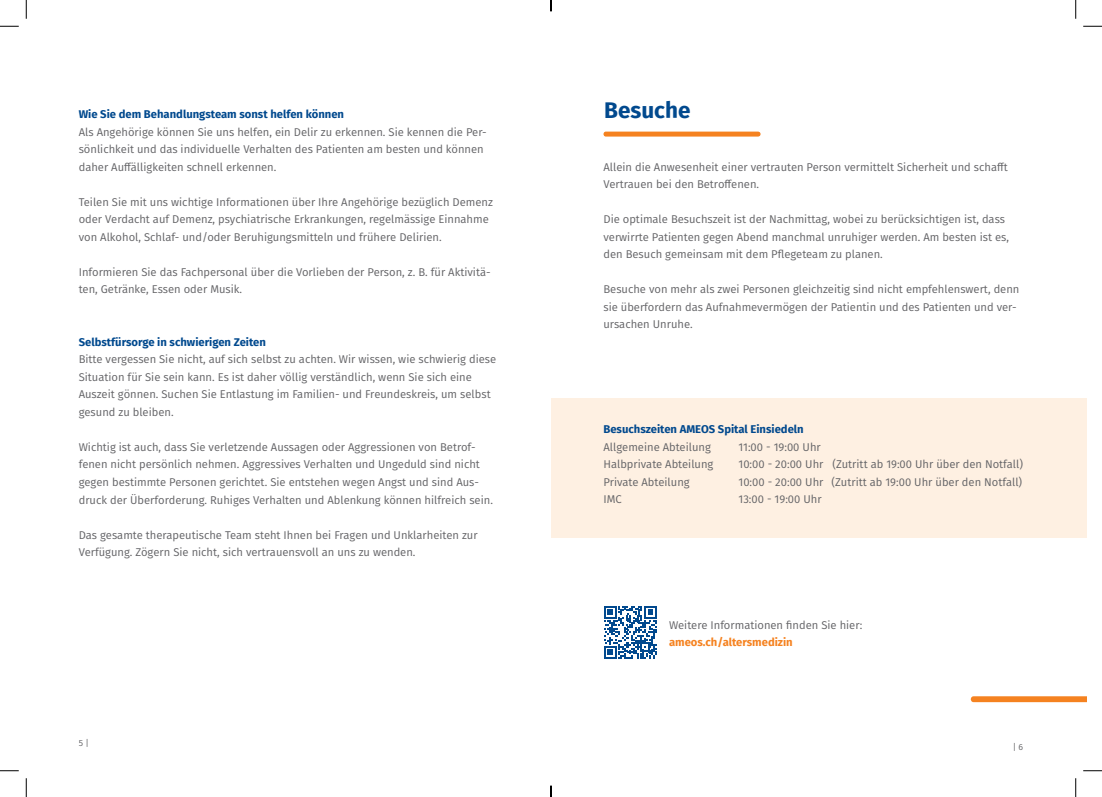
<style>
.page{position:relative;width:1102px;height:797px;background:#fff}
.page>*{position:absolute;margin:0;border:0;box-sizing:border-box;transform-origin:0 0}
.t1{font:700 22.5px "Fira Sans";color:#01498e}
.t2{font:11.25px/17.5px "Fira Sans";color:#636366}
.t3{font:700 11.25px "Fira Sans";color:#01498e}
.t4{font:700 11.25px "Fira Sans";color:#f58220}
.t5{font:8.75px "Fira Sans";color:#636366}
</style>
<div class="page">
<div style="left:551px;top:398px;width:535px;height:140px;background:#fef0e2"></div>
<svg style="left:970px;top:696px;width:116px;height:6px"></svg>
<div style="left:603px;top:132px;width:157px;height:5px;background:#f58220;border-radius:2px"></div>
<svg style="left:604px;top:606px;width:52px;height:53px"></svg>
<svg style="left:0;top:25px;width:19px;height:2px"></svg>
<svg style="left:1083px;top:25px;width:18px;height:2px"></svg>
<svg style="left:0;top:770px;width:19px;height:1px"></svg>
<svg style="left:1083px;top:770px;width:18px;height:1px"></svg>
<svg style="left:25px;top:0;width:2px;height:19px"></svg>
<svg style="left:25px;top:778px;width:2px;height:19px"></svg>
<svg style="left:1075px;top:0;width:1px;height:19px"></svg>
<svg style="left:1075px;top:778px;width:1px;height:19px"></svg>
<svg style="left:550px;top:785px;width:1px;height:12px"></svg>
<p class="t3" style="left:79px;top:105px;width:267px">Wie Sie dem Behandlungsteam sonst helfen können</p>
<p class="t2" style="left:79px;top:123px;width:409px">Als Angehörige können Sie uns helfen, ein Delir zu erkennen. Sie kennen die Per&shy;sönlichkeit und das individuelle Verhalten des Patienten am besten und können daher Auffälligkeiten schnell erkennen.</p>
<p class="t2" style="left:79px;top:193px;width:415px">Teilen Sie mit uns wichtige Informationen über Ihre Angehörige bezüglich Demenz oder Verdacht auf Demenz, psychiatrische Erkrankungen, regelmässige Einnahme von Alkohol, Schlaf- und/oder Beruhigungsmitteln und frühere Delirien.</p>
<p class="t2" style="left:79px;top:263px;width:413px">Informieren Sie das Fachpersonal über die Vorlieben der Person, z. B. für Aktivitä&shy;ten, Getränke, Essen oder Musik.</p>
<p class="t3" style="left:79px;top:332px;width:189px">Selbstfürsorge in schwierigen Zeiten</p>
<p class="t2" style="left:79px;top:350px;width:419px">Bitte vergessen Sie nicht, auf sich selbst zu achten. Wir wissen, wie schwierig diese Situation für Sie sein kann. Es ist daher völlig verständlich, wenn Sie sich eine Auszeit gönnen. Suchen Sie Entlastung im Familien- und Freundeskreis, um selbst gesund zu bleiben.</p>
<p class="t2" style="left:79px;top:438px;width:415px">Wichtig ist auch, dass Sie verletzende Aussagen oder Aggressionen von Betrof&shy;fenen nicht persönlich nehmen. Aggressives Verhalten und Ungeduld sind nicht gegen bestimmte Personen gerichtet. Sie entstehen wegen Angst und sind Aus&shy;druck der Überforderung. Ruhiges Verhalten und Ablenkung können hilfreich sein.</p>
<p class="t2" style="left:79px;top:525px;width:400px">Das gesamte therapeutische Team steht Ihnen bei Fragen und Unklarheiten zur<br>Verfügung. Zögern Sie nicht, sich vertrauensvoll an uns zu wenden.</p>
<p class="t5" style="left:79px;top:736px;width:12px">5 |</p>
<h1 class="t1" style="left:604px;top:91px;width:88px">Besuche</h1>
<p class="t2" style="left:603px;top:158px;width:406px">Allein die Anwesenheit einer vertrauten Person vermittelt Sicherheit und schafft<br>Vertrauen bei den Betroffenen.</p>
<p class="t2" style="left:603px;top:210px;width:407px">Die optimale Besuchszeit ist der Nachmittag, wobei zu berücksichtigen ist, dass verwirrte Patienten gegen Abend manchmal unruhiger werden. Am besten ist es, den Besuch gemeinsam mit dem Pflegeteam zu planen.</p>
<p class="t2" style="left:603px;top:280px;width:417px">Besuche von mehr als zwei Personen gleichzeitig sind nicht empfehlenswert, denn sie überfordern das Aufnahmevermögen der Patientin und des Patienten und ver&shy;ursachen Unruhe.</p>
<p class="t3" style="left:603px;top:420px;width:202px">Besuchszeiten AMEOS Spital Einsiedeln</p>
<p class="t2" style="left:603px;top:438px;width:109px">Allgemeine Abteilung</p>
<p class="t2" style="left:738px;top:438px;width:84px">11:00 - 19:00 Uhr</p>
<p class="t2" style="left:603px;top:455px;width:111px">Halbprivate Abteilung</p>
<p class="t2" style="left:738px;top:455px;width:286px">10:00 - 20:00 Uhr (Zutritt ab 19:00 Uhr über den Notfall)</p>
<p class="t2" style="left:603px;top:473px;width:88px">Private Abteilung</p>
<p class="t2" style="left:738px;top:473px;width:285px">10:00 - 20:00 Uhr (Zutritt ab 19:00 Uhr über den Notfall)</p>
<p class="t2" style="left:603px;top:490px;width:20px">IMC</p>
<p class="t2" style="left:738px;top:490px;width:85px">13:00 - 19:00 Uhr</p>
<p class="t2" style="left:669px;top:616px;width:195px">Weitere Informationen finden Sie hier:</p>
<p class="t4" style="left:669px;top:633px;width:125px">ameos.ch/altersmedizin</p>
<p class="t5" style="left:1012px;top:740px;width:12px">| 6</p>
</div>
